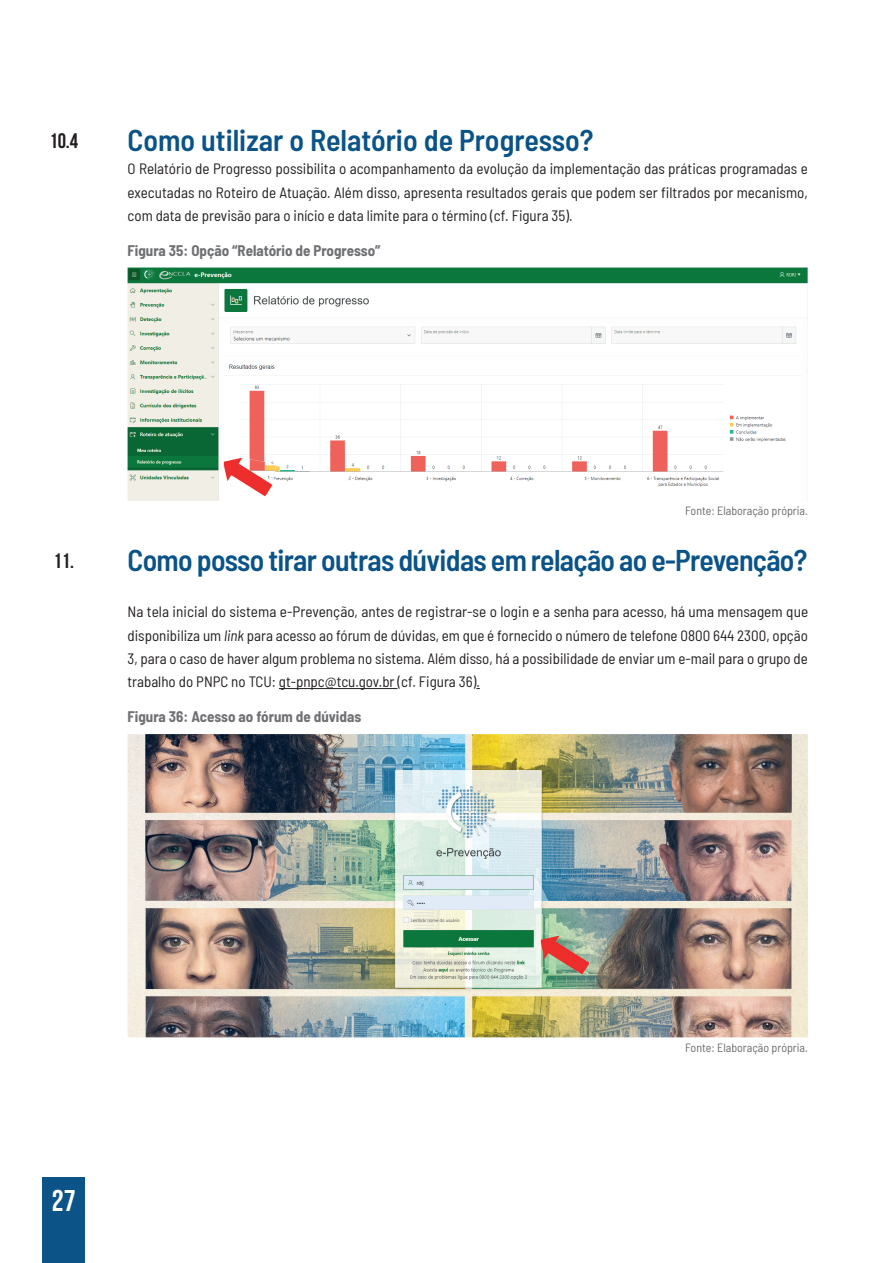
<style>
.page{position:relative;width:893px;height:1263px;background:#fff}
.page>*{position:absolute;margin:0;border:0;box-sizing:border-box;transform-origin:0 0}
.t1{font:600 semi-condensed 30px "Barlow";letter-spacing:-.02em;color:#0a5387}
.t2{font:600 semi-condensed 30px "Barlow";color:#0a5387}
.t3{font:30px "Bebas Neue";color:#fff}
.t4{font:700 21px "Bebas Neue";color:#231f20}
.t5{font:semi-condensed 15px/23.4px "Barlow";color:#231f20;text-align:justify}
.t6{font:700 semi-condensed 15px "Barlow";color:#6f7073}
.t7{font:semi-condensed 12px "Barlow";color:#6c6d70}
.s1{font-style:italic}
</style>
<div class="page">
<div style="left:43px;top:1178px;width:42px;height:85px;background:#0c5387"></div>
<hr style="left:279px;top:688px;width:118px;height:1px;background:#231f20">
<img style="left:128px;top:268px;width:680px;height:233px">
<img style="left:128px;top:734px;width:680px;height:303px">
<img style="left:219px;top:455px;width:57px;height:42px">
<img style="left:536px;top:933px;width:57px;height:43px">
<h2 class="t4" style="left:49px;top:129px;width:30px">10.4</h2>
<h1 class="t2" style="left:128px;top:118px;width:467px">Como utilizar o Relatório de Progresso?</h1>
<p class="t5" style="left:128px;top:156px;width:682px">O Relatório de Progresso possibilita o acompanhamento da evolução da implementação das práticas programadas e executadas no Roteiro de Atuação. Além disso, apresenta resultados gerais que podem ser filtrados por mecanismo, com data de previsão para o início e data limite para o término (cf. Figura 35).</p>
<p class="t6" style="left:128px;top:239px;width:254px">Figura 35: Opção “Relatório de Progresso”</p>
<h2 class="t4" style="left:54px;top:549px;width:22px">11.</h2>
<p class="t7" style="left:685px;top:502px;width:124px">Fonte: Elaboração própria.</p>
<h1 class="t1" style="left:128px;top:538px;width:681px">Como posso tirar outras dúvidas em relação ao e-Prevenção?</h1>
<p class="t5" style="left:128px;top:599px;width:682px">Na tela inicial do sistema e-Prevenção, antes de registrar-se o login e a senha para acesso, há uma mensagem que disponibiliza um <span class="s1">link</span> para acesso ao fórum de dúvidas, em que é fornecido o número de telefone 0800 644 2300, opção 3, para o caso de haver algum problema no sistema. Além disso, há a possibilidade de enviar um e-mail para o grupo de trabalho do PNPC no TCU: gt-pnpc@tcu.gov.br (cf. Figura 36).</p>
<p class="t6" style="left:128px;top:706px;width:235px">Figura 36: Acesso ao fórum de dúvidas</p>
<h1 class="t3" style="left:52px;top:1184px;width:25px">27</h1>
<p class="t7" style="left:685px;top:1039px;width:124px">Fonte: Elaboração própria.</p>
</div>
